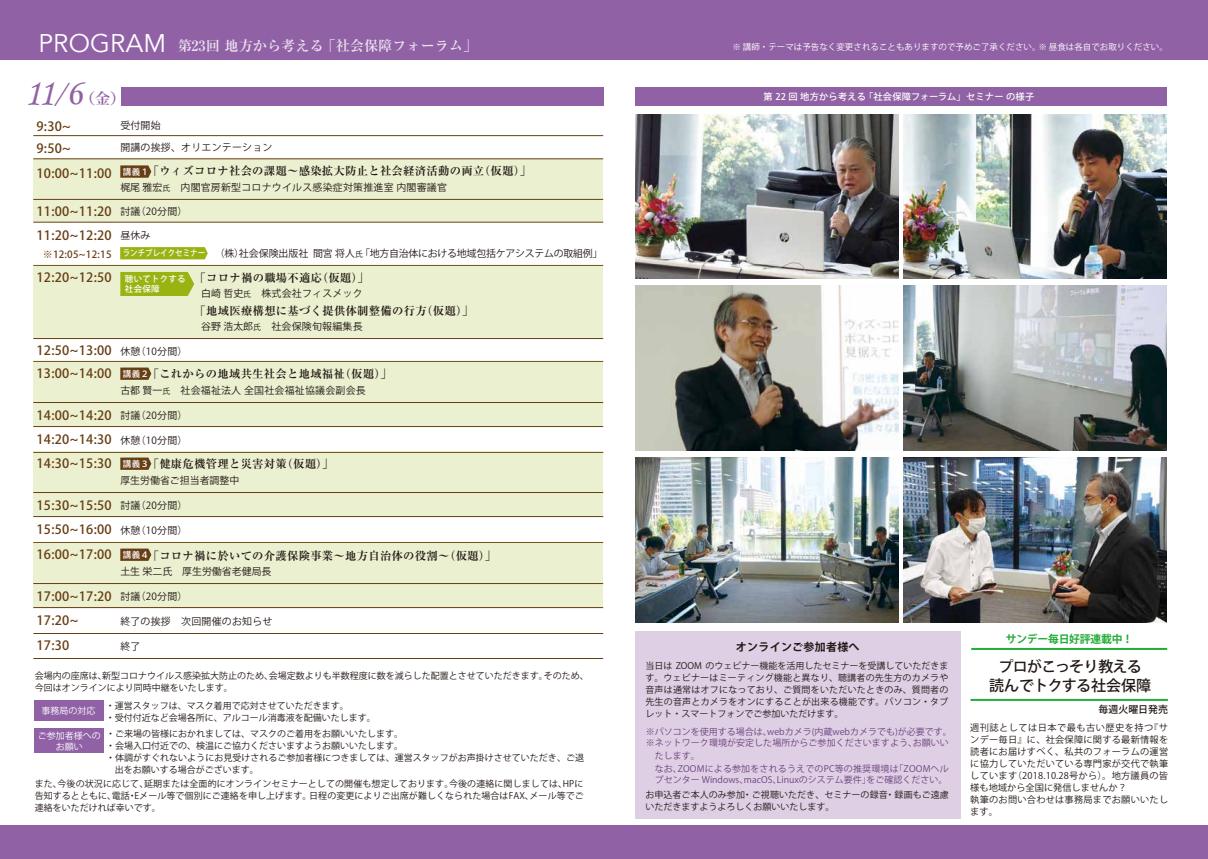
<style>
.page{position:relative;width:1208px;height:859px;background:#fff}
.page>*{position:absolute;margin:0;border:0;box-sizing:border-box;transform-origin:0 0}
.t1{font:37.6px "Monotype Corsiva";color:#9161a5}
.t2{font:25.5px "Avenir";letter-spacing:.01em;color:#fff}
.t3{font:500 15px/19px "Koz Go Pr 6 N";letter-spacing:-.05em;color:#221815;text-align:center}
.t4{font:700 15px "Koz Min Pr 6 N";color:#9161a5}
.t5{font:700 14.2px "Ryumin Pro";color:#fff}
.t6{font:500 12.8px "Koz Go Pr 6 N";letter-spacing:.025em;color:#683e14}
.t7{font:700 11.3px "Ryumin Pro";letter-spacing:.025em;color:#221815}
.t8{font:700 11px "Koz Go Pr 6 N";letter-spacing:.025em;color:#221815}
.t9{font:700 10.8px "Koz Go Pr 6 N";letter-spacing:-.025em;color:#22ac38}
.t10{font:9.9px "Koz Go Pr 6 N";letter-spacing:.025em;color:#221815}
.t11{font:9.9px "Koz Go Pr 6 N";letter-spacing:-.025em;color:#221815}
.t12{font:9.9px "Koz Go Pr 6 N";color:#221815}
.t13{font:500 9.9px "Koz Go Pr 6 N";color:#221815}
.t14{font:9.2px/12px "Koz Go Pr 6 N";letter-spacing:.025em;color:#221815}
.t15{font:500 9.2px "Koz Go Pr 6 N";letter-spacing:.025em;color:#fff}
.t16{font:9px/12px "Koz Go Pr 6 N";color:#221815}
.t17{font:9px/11px "Koz Go Pr 6 N";color:#7e5290}
.t18{font:9px/13px "Koz Go Pr 6 N";letter-spacing:.02em;color:#7e5290}
.t19{font:9px/11px "Koz Go Pr 6 N";color:#fff;text-align:center}
.t20{font:8.5px "Koz Go Pr 6 N";color:#fff}
.t21{font:500 8.5px "Koz Go Pr 6 N";letter-spacing:.025em;color:#fff}
.s1{font-size:26.3px}
.s2{font-family:"Koz Go Pr 6 N";font-weight:500;font-size:12.8px;color:#683e14}
.s3{font-family:"Koz Go Pr 6 N";font-weight:400;font-size:9.9px}
.s4{font-size:7.8px}
.s5{font-weight:400;font-size:9.9px;color:#221815}
.s6{font-weight:500;color:#683e14}
.s7{font-weight:500;font-size:8.5px;color:#fff}
.s8{font-family:"Koz Go Pr 6 N";font-weight:500;font-size:8.5px;color:#fff}
</style>
<div class="page">
<div style="left:0;top:0;width:1208px;height:59px;background:#9161a5"></div>
<div style="left:0;top:825px;width:1208px;height:34px;background:#9161a5"></div>
<div style="left:34px;top:700px;width:70px;height:20px;background:#9161a5"></div>
<div style="left:33px;top:158px;width:570px;height:64px;background:#ebf0d0"></div>
<div style="left:121px;top:87px;width:482px;height:19px;background:#9161a5"></div>
<div style="left:635px;top:87px;width:531px;height:19px;background:#9161a5"></div>
<hr style="left:33px;top:199px;width:570px;height:1px;background:#683e14">
<div style="left:33px;top:265px;width:570px;height:73px;background:#ebf0d0"></div>
<div style="left:120px;top:272px;width:74px;height:24px;background:#99b312"></div>
<hr style="left:33px;top:338px;width:570px;height:1px;background:#683e14">
<hr style="left:33px;top:135px;width:570px;height:1px;background:#683e14">
<hr style="left:33px;top:158px;width:570px;height:1px;background:#683e14">
<svg style="left:120px;top:165px;width:31px;height:13px"></svg>
<hr style="left:33px;top:222px;width:570px;height:1px;background:#683e14">
<div style="left:33px;top:361px;width:570px;height:66px;background:#ebf0d0"></div>
<hr style="left:33px;top:426px;width:570px;height:1px;background:#683e14">
<hr style="left:33px;top:402px;width:570px;height:1px;background:#683e14">
<svg style="left:120px;top:368px;width:31px;height:12px"></svg>
<div style="left:33px;top:451px;width:570px;height:66px;background:#ebf0d0"></div>
<hr style="left:33px;top:516px;width:570px;height:1px;background:#683e14">
<hr style="left:33px;top:492px;width:570px;height:1px;background:#683e14">
<svg style="left:120px;top:458px;width:31px;height:12px"></svg>
<hr style="left:33px;top:633px;width:570px;height:1px;background:#683e14">
<div style="left:33px;top:542px;width:570px;height:66px;background:#ebf0d0"></div>
<hr style="left:33px;top:607px;width:570px;height:1px;background:#683e14">
<hr style="left:33px;top:583px;width:570px;height:1px;background:#683e14">
<svg style="left:120px;top:549px;width:31px;height:12px"></svg>
<hr style="left:33px;top:658px;width:570px;height:1px;background:#683e14">
<svg style="left:120px;top:247px;width:88px;height:12px"></svg>
<div style="left:34px;top:728px;width:70px;height:24px;background:#9161a5"></div>
<img style="left:903px;top:114px;width:263px;height:165px">
<img style="left:635px;top:286px;width:263px;height:164px">
<img style="left:635px;top:114px;width:263px;height:165px">
<img style="left:635px;top:458px;width:263px;height:164px">
<img style="left:903px;top:458px;width:263px;height:164px">
<hr style="left:971px;top:648px;width:196px;height:2px;background:#22ac38">
<hr style="left:970px;top:699px;width:197px;height:2px;background:#22ac38">
<img style="left:903px;top:286px;width:263px;height:164px">
<div style="left:635px;top:631px;width:326px;height:187px;background:#decfe4"></div>
<h2 class="t2" style="left:38px;top:28px;width:129px">PROGRAM</h2>
<h3 class="t5" style="left:321px;top:34px;width:157px">「社会保障フォーラム」</h3>
<h3 class="t5" style="left:177px;top:34px;width:148px">第 回3 2 地方から考える</h3>
<h1 class="t1" style="left:25px;top:70px;width:59px">11<span class="s1">/</span>6</h1>
<h3 class="t4" style="left:80px;top:90px;width:46px">（金）</h3>
<h3 class="t6" style="left:36px;top:119px;width:36px">9:30~</h3>
<p class="t10" style="left:120px;top:120px;width:42px">受付開始</p>
<h3 class="t6" style="left:36px;top:141px;width:36px">9:50~</h3>
<p class="t10" style="left:120px;top:142px;width:154px">開講の挨拶、オリエンテーション</p>
<p class="t7" style="left:36px;top:162px;width:496px"><span class="s2">10:00~11:00</span> <span class="s3">　　　</span>「ウィズコロナ社会の課題～感染拡大防止と社会経済活動の両立（仮題）」</p>
<p class="t10" style="left:120px;top:182px;width:328px">梶尾 雅宏<span class="s4">氏</span>　内閣官房新型コロナウイルス感染症対策推進室内閣審議官</p>
<p class="t21" style="left:123px;top:167px;width:27px">講義１</p>
<h3 class="t6" style="left:36px;top:204px;width:153px">11:00~11:20 <span class="s5">討議（20分間）</span></h3>
<h3 class="t6" style="left:36px;top:228px;width:116px">11:20~12:20 <span class="s5">昼休み</span></h3>
<p class="t11" style="left:43px;top:248px;width:561px"><span class="s6">※12:05~12:15</span> <span class="s7">ランチブレイクセミナー</span> （株）社会保険出版社 間宮 将人<span class="s4">氏</span> 「地方自治体における地域包括ケアシステムの取組例」</p>
<h3 class="t6" style="left:36px;top:270px;width:77px">12:20~12:50</h3>
<p class="t7" style="left:125px;top:269px;width:245px"><span class="s8">聴いてトクする</span> 「コロナ禍の職場不適応（仮題）」</p>
<p class="t21" style="left:125px;top:284px;width:36px">社会保障</p>
<p class="t10" style="left:201px;top:288px;width:163px">白崎 哲史<span class="s4">氏</span>　株式会社フィスメック</p>
<p class="t7" style="left:195px;top:302px;width:280px">「地域医療構想に基づく提供体制整備の行方（仮題）」</p>
<p class="t10" style="left:201px;top:321px;width:163px">谷野 浩太郎<span class="s4">氏</span>　社会保険旬報編集長</p>
<h3 class="t6" style="left:36px;top:343px;width:153px">12:50~13:00 <span class="s5">休憩（10分間）</span></h3>
<h3 class="t6" style="left:36px;top:366px;width:77px">13:00~14:00</h3>
<h3 class="t6" style="left:36px;top:408px;width:153px">14:00~14:20 <span class="s5">討議（20分間）</span></h3>
<p class="t7" style="left:120px;top:365px;width:273px"><span class="s3">　　　</span>「これからの地域共生社会と地域福祉（仮題）」</p>
<p class="t10" style="left:120px;top:385px;width:247px">古都 賢一<span class="s4">氏</span> 社会福祉法人全国社会福祉協議会副会長</p>
<p class="t21" style="left:123px;top:369px;width:27px">講義２</p>
<h3 class="t6" style="left:36px;top:433px;width:153px">14:20~14:30 <span class="s5">休憩（10分間）</span></h3>
<h3 class="t6" style="left:36px;top:456px;width:77px">14:30~15:30</h3>
<h3 class="t6" style="left:36px;top:498px;width:153px">15:30~15:50 <span class="s5">討議（20分間）</span></h3>
<p class="t7" style="left:120px;top:455px;width:215px"><span class="s3">　　　</span>「健康危機管理と災害対策（仮題）」</p>
<p class="t12" style="left:120px;top:475px;width:121px">厚生労働省ご担当者調整中</p>
<p class="t21" style="left:123px;top:459px;width:27px">講義３</p>
<h3 class="t6" style="left:36px;top:523px;width:153px">15:50~16:00 <span class="s5">休憩（10分間）</span></h3>
<h3 class="t6" style="left:36px;top:547px;width:77px">16:00~17:00</h3>
<h3 class="t6" style="left:36px;top:589px;width:153px">17:00~17:20 <span class="s5">討議（20分間）</span></h3>
<p class="t7" style="left:120px;top:546px;width:377px"><span class="s3">　　　</span>「コロナ禍に於いての介護保険事業～地方自治体の役割～（仮題）」</p>
<p class="t12" style="left:120px;top:566px;width:153px">土生 栄二氏　厚生労働省老健局長</p>
<p class="t21" style="left:123px;top:550px;width:27px">講義４</p>
<h3 class="t6" style="left:36px;top:614px;width:43px">17:20~</h3>
<p class="t10" style="left:120px;top:615px;width:154px">終了の挨拶　次回開催のお知らせ</p>
<h3 class="t6" style="left:36px;top:639px;width:35px">17:30</h3>
<p class="t10" style="left:120px;top:640px;width:22px">終了</p>
<p class="t16" style="left:35px;top:669px;width:555px">会場内の座席は、新型コロナウイルス感染拡大防止のため、会場定数よりも半数程度に数を減らした配置とさせていただきます。そのため、今回はオンラインにより同時中継をいたします。</p>
<p class="t19" style="left:41px;top:705px;width:55px">事務局の対応</p>
<p class="t19" style="left:38px;top:730px;width:64px">ご参加者様へのお願い</p>
<p class="t16" style="left:106px;top:699px;width:271px">・運営スタッフは、マスク着用で応対させていただきます。<br>・受付付近など会場各所に、アルコール消毒液を配備いたします。</p>
<p class="t16" style="left:106px;top:727px;width:298px">・ご来場の皆様におかれましては、マスクのご着用をお願いいたします。</p>
<p class="t16" style="left:106px;top:739px;width:298px">・会場入口付近での、検温にご協力くださいますようお願いいたします。</p>
<p class="t16" style="left:106px;top:751px;width:479px">・体調がすぐれないようにお見受けされるご参加者様につきましては、運営スタッフがお声掛けさせていただき、ご退</p>
<p class="t16" style="left:115px;top:763px;width:145px">出をお願いする場合がございます。</p>
<p class="t16" style="left:35px;top:778px;width:550px;text-align:justify">また、今後の状況に応じて、延期または全面的にオンラインセミナーとしての開催も想定しております。今後の連絡に関しましては、HPに告知するとともに、電話・Eメール等で個別にご連絡を申し上げます。日程の変更によりご出席が難しくなられた場合はFAX、メール等でご連絡をいただければ幸いです。</p>
<p class="t20" style="left:732px;top:42px;width:437px">※ 講師・テーマは予告なく変更されることもありますので予めご了承ください。※ 昼食は各自でお取りください。</p>
<p class="t15" style="left:864px;top:92px;width:172px">「社会保障フォーラム」セミナーの様子</p>
<p class="t15" style="left:763px;top:92px;width:104px">第 22 回地方から考える</p>
<p class="t8" style="left:736px;top:641px;width:125px">オンラインご参加者様へ</p>
<p class="t16" style="left:645px;top:660px;width:305px;text-align:justify">当日は ZOOM のウェビナー機能を活用したセミナーを受講していただきます。ウェビナーはミーティング機能と異なり、聴講者の先生方のカメラや音声は通常はオフになっており、ご質問をいただいたときのみ、質問者の先生の音声とカメラをオンにすることが出来る機能です。パソコン・タブレット・スマートフォンでご参加いただけます。</p>
<p class="t17" style="left:645px;top:726px;width:308px">※パソコンを使用する場合は、webカメラ(内蔵webカメラでも)が必要です。※ネットワーク環境が安定した場所からご参加くださいますよう、お願いい</p>
<p class="t18" style="left:654px;top:749px;width:296px">たします。<br>なお、ZOOMによる参加をされるうえでのPC等の推奨環境は「ZOOMヘル</p>
<p class="t17" style="left:654px;top:774px;width:294px">プセンター Windows、macOS、Linuxのシステム要件」をご確認ください。</p>
<p class="t16" style="left:645px;top:789px;width:305px">お申込者ご本人のみ参加・ご視聴いただき、セミナーの録音・録画もご遠慮いただきますようよろしくお願いいたします。</p>
<p class="t9" style="left:1005px;top:633px;width:129px">サンデー毎日好評連載中！</p>
<h3 class="t3" style="left:989px;top:657px;width:163px">プロがこっそり教える読んでトクする社会保障</h3>
<p class="t13" style="left:1098px;top:704px;width:71px">毎週火曜日発売</p>
<p class="t14" style="left:970px;top:722px;width:199px">週刊誌としては日本で最も古い歴史を持つ『サンデー毎日』に、社会保障に関する最新情報を読者にお届けすべく、私共のフォーラムの運営に協力していただいている専門家が交代で執筆しています（2018.10.28号から）。地方議員の皆様も地域から全国に発信しませんか？<br>執筆のお問い合わせは事務局までお願いいたします。</p>
</div>
